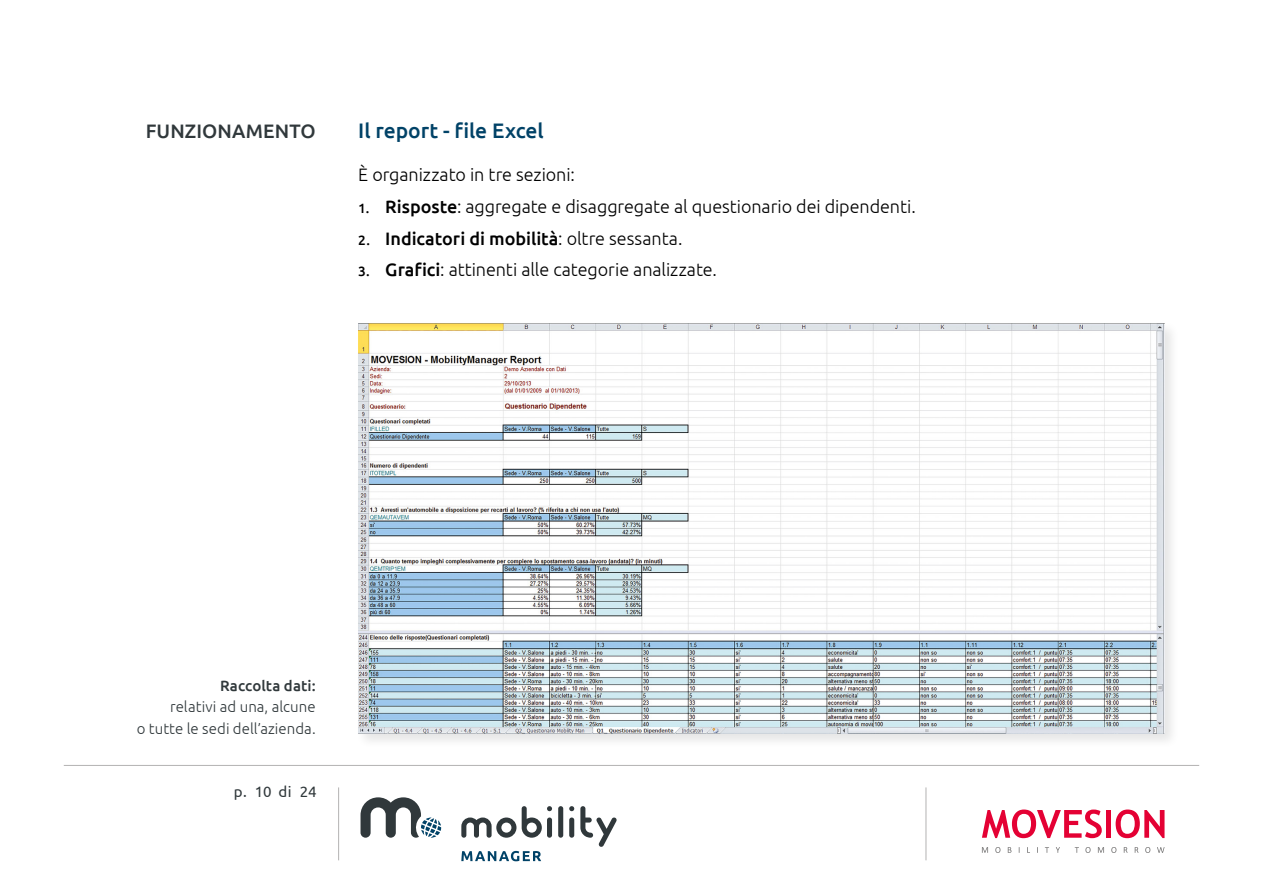
<style>
.page{position:relative;width:1263px;height:893px;background:#fff}
.page>*{position:absolute;margin:0;border:0;box-sizing:border-box;transform-origin:0 0}
.t1{font:500 21px "Ubuntu";letter-spacing:-.005em;color:#004267}
.t2{font:500 19.5px "Ubuntu";letter-spacing:.005em;color:#30383b}
.t3{font:300 18px "Ubuntu";letter-spacing:-.005em;color:#000}
.t4{font:500 18px "Ubuntu";color:#000}
.t5{font:15.15px "Ubuntu";color:#30383b}
.t6{font:300 15px/21.3px "Ubuntu";letter-spacing:.005em;color:#30383b;text-align:right}
.t7{font:500 15px "Ubuntu";letter-spacing:.005em;color:#30383b}
.s1{font-weight:500;font-size:13.5px}
.s2{font-weight:500}
.s3{font-size:13.5px}
.s4{font-weight:300}
</style>
<div class="page">
<hr style="left:925px;top:787px;width:1px;height:73px;background:#b3b2b2">
<hr style="left:338px;top:787px;width:1px;height:73px;background:#b3b2b2">
<hr style="left:64px;top:765px;width:1135px;height:1px;background:#b3b2b2">
<svg style="left:982px;top:809px;width:120px;height:29px"></svg>
<div style="left:1106px;top:810px;width:5px;height:28px;background:#e40134"></div>
<svg style="left:1115px;top:809px;width:49px;height:29px"></svg>
<svg style="left:982px;top:847px;width:6px;height:6px"></svg>
<svg style="left:995px;top:847px;width:5px;height:6px"></svg>
<svg style="left:1008px;top:847px;width:3px;height:6px"></svg>
<svg style="left:1045px;top:847px;width:4px;height:6px"></svg>
<svg style="left:1056px;top:847px;width:4px;height:6px"></svg>
<svg style="left:1075px;top:847px;width:4px;height:6px"></svg>
<svg style="left:1085px;top:847px;width:5px;height:6px"></svg>
<svg style="left:1098px;top:847px;width:6px;height:6px"></svg>
<svg style="left:1111px;top:847px;width:5px;height:6px"></svg>
<svg style="left:1124px;top:847px;width:3px;height:6px"></svg>
<svg style="left:1135px;top:847px;width:3px;height:6px"></svg>
<svg style="left:1145px;top:847px;width:5px;height:6px"></svg>
<svg style="left:1157px;top:847px;width:7px;height:6px"></svg>
<div style="left:558px;top:806px;width:5px;height:32px;background:#30383b;border-radius:3px"></div>
<svg style="left:461px;top:817px;width:55px;height:21px"></svg>
<svg style="left:522px;top:806px;width:30px;height:32px"></svg>
<div style="left:569px;top:817px;width:5px;height:21px;background:#30383b;border-radius:3px"></div>
<svg style="left:569px;top:806px;width:5px;height:5px"></svg>
<svg style="left:580px;top:806px;width:37px;height:41px"></svg>
<svg style="left:461px;top:851px;width:80px;height:10px"></svg>
<svg style="left:360px;top:797px;width:81px;height:41px"></svg>
<div style="left:355px;top:320px;width:825px;height:429px;background:#000;opacity:.1"></div>
<img style="left:358px;top:324px;width:806px;height:409px">
<p class="t2" style="left:146px;top:119px;width:171px">FUNZIONAMENTO</p>
<p class="t1" style="left:358px;top:117px;width:187px">Il report - file Excel</p>
<p class="t3" style="left:358px;top:163px;width:218px">È organizzato in tre sezioni:</p>
<p class="t3" style="left:358px;top:195px;width:559px"><span class="s1">1.</span> <span class="s2">Risposte</span>: aggregate e disaggregate al questionario dei dipendenti.</p>
<p class="t4" style="left:358px;top:227px;width:326px"><span class="s3">2.</span> Indicatori di mobilità<span class="s4">: oltre sessanta.</span></p>
<p class="t3" style="left:358px;top:259px;width:360px"><span class="s1">3.</span> <span class="s2">Grafici</span>: attinenti alle categorie analizzate.</p>
<p class="t7" style="left:220px;top:676px;width:97px">Raccolta dati:</p>
<p class="t6" style="left:137px;top:696px;width:180px">relativi ad una, alcune<br>o tutte le sedi dell’azienda.</p>
<p class="t5" style="left:234px;top:783px;width:84px">p. 10 di 24</p>
</div>
